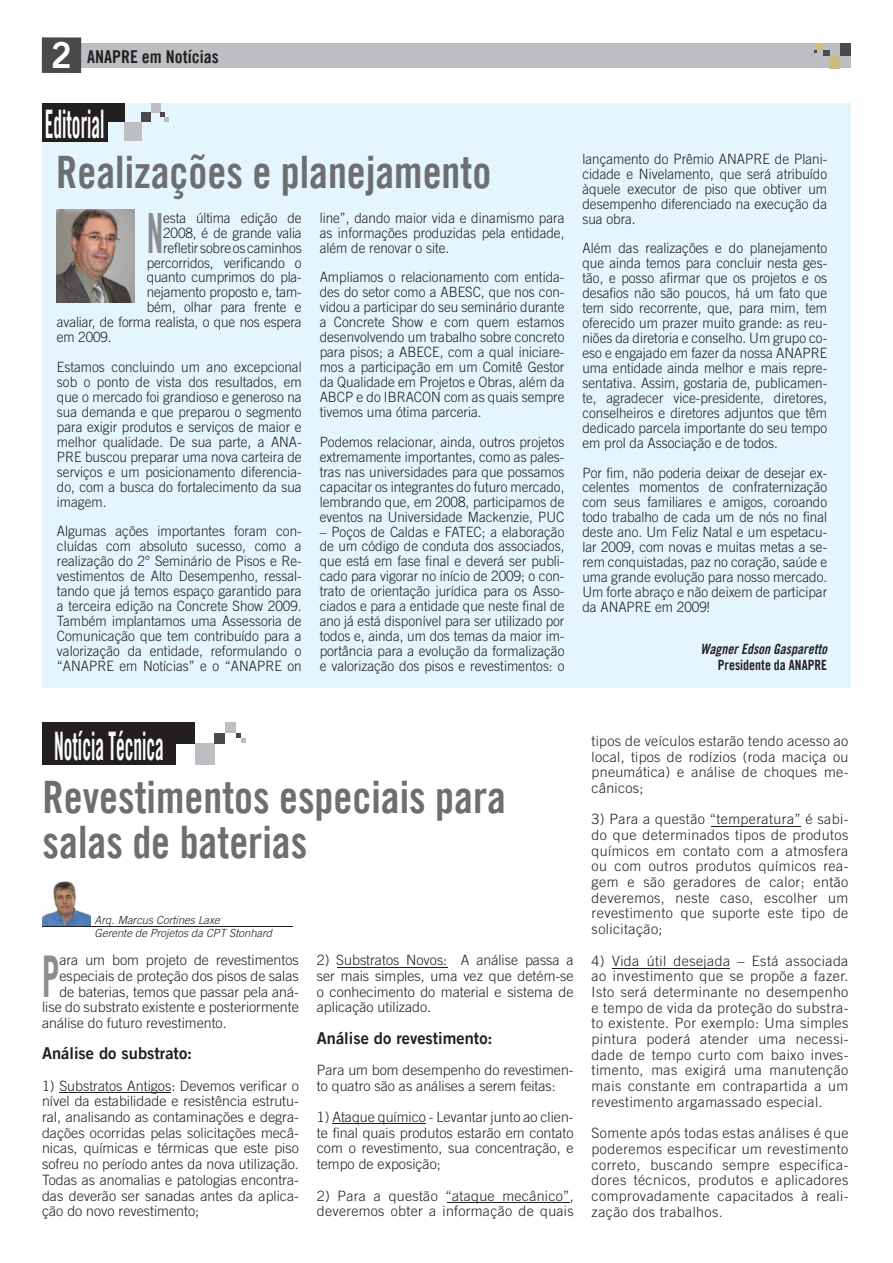
<style>
.page{position:relative;width:893px;height:1263px;background:#fff}
.page>*{position:absolute;margin:0;border:0;box-sizing:border-box;transform-origin:0 0}
.t1{font:57.75px "Trade Gothic LT Com Bd Cn 20";color:#8a8c8e;scale:.6 1}
.t2{font:55.65px "Trade Gothic LT Com Bd Cn 20";color:#8a8c8e;scale:.6 1}
.t3{font:44.85px/44.8px "Trade Gothic LT Com Bd Cn 20";color:#6c6e70;scale:.95 1}
.t4{font:39.3px "Trade Gothic Bold Cond Twenty";color:#fff;scale:.5 1}
.t5{font:17.7px "Trade Gothic LT Com Bd Cn 20";color:#231f20}
.t6{font:16.5px "Trade Gothic LT Com Bd 2";color:#231f20}
.t7{font:300 14.25px/15px "Trade Gothic LT Com";color:#231f20;text-align:justify;scale:.95 1}
.t8{font:300 14.25px/15.8px "Trade Gothic LT Com";color:#231f20;text-align:justify}
.t9{font:300 14.25px/15.8px "Trade Gothic LT Com";letter-spacing:.02em;color:#231f20}
.t10{font:14.25px "Trade Gothic Bold Cond Twenty Obl";color:#231f20;scale:.95 1}
.t11{font:14.25px "Trade Gothic LT Com Bd Cn 20";color:#231f20;scale:.95 1}
.t12{font:italic 300 11.25px/13.5px "Trade Gothic LT Com";color:#231f20}
.s1{font-family:"Trade Gothic LT Com Bd 2";font-size:35.85px;color:#fff}
</style>
<div class="page">
<div style="left:42px;top:103px;width:808px;height:584px;background:#e4f5fd"></div>
<div style="left:42px;top:103px;width:65px;height:38px;background:#231f20"></div>
<img style="left:57px;top:209px;width:77px;height:93px">
<div style="left:42px;top:722px;width:134px;height:43px;background:#231f20"></div>
<hr style="left:59px;top:1092px;width:112px;height:1px;background:#231f20">
<div style="left:43px;top:44px;width:808px;height:24px;background:#bdbec1"></div>
<div style="left:42px;top:37px;width:39px;height:36px;background:#4a4a4c"></div>
<div style="left:840px;top:44px;width:11px;height:12px;background:#4a4a4c"></div>
<div style="left:829px;top:56px;width:11px;height:12px;background:#cdbc7d"></div>
<svg style="left:823px;top:50px;width:6px;height:6px"></svg>
<div style="left:816px;top:44px;width:7px;height:6px;background:#cdbc7d"></div>
<svg style="left:811px;top:50px;width:6px;height:6px"></svg>
<img style="left:43px;top:879px;width:48px;height:47px">
<hr style="left:43px;top:926px;width:250px;height:1px;background:#231f20">
<div style="left:107px;top:103px;width:17px;height:19px;background:#231f20"></div>
<div style="left:124px;top:122px;width:17px;height:19px;background:#bdbec1"></div>
<div style="left:141px;top:113px;width:10px;height:9px;background:#4a4a4c"></div>
<div style="left:151px;top:103px;width:9px;height:10px;background:#bdbec1"></div>
<svg style="left:160px;top:113px;width:9px;height:8px"></svg>
<div style="left:176px;top:722px;width:19px;height:21px;background:#231f20"></div>
<div style="left:195px;top:743px;width:19px;height:22px;background:#bdbec1"></div>
<div style="left:214px;top:733px;width:11px;height:10px;background:#4a4a4c"></div>
<div style="left:225px;top:722px;width:10px;height:11px;background:#bdbec1"></div>
<svg style="left:236px;top:733px;width:10px;height:10px"></svg>
<hr style="left:337px;top:967px;width:111px;height:1px;background:#231f20">
<hr style="left:332px;top:1124px;width:93px;height:1px;background:#231f20">
<hr style="left:447px;top:1202px;width:122px;height:1px;background:#231f20">
<hr style="left:612px;top:968px;width:118px;height:1px;background:#231f20">
<hr style="left:711px;top:826px;width:90px;height:1px;background:#231f20">
<p class="t5" style="left:51px;top:46px;width:169px"><span class="s1">2</span> ANAPRE em Notícias</p>
<h3 class="t4" style="left:45px;top:110px;width:121px">Editorial</h3>
<h3 class="t3" style="left:56px;top:150px;width:459px">Realizações e planejamento</h3>
<h2 class="t2" style="left:147px;top:199px;width:29px">N</h2>
<p class="t7" style="left:163px;top:210px;width:147px">esta última edição de</p>
<p class="t7" style="left:163px;top:225px;width:147px">2008, é de grande valia</p>
<p class="t7" style="left:163px;top:240px;width:147px">refletir sobre os caminhos</p>
<p class="t7" style="left:147px;top:255px;width:164px">percorridos, verificando o</p>
<p class="t7" style="left:147px;top:270px;width:164px">quanto cumprimos do pla-</p>
<p class="t7" style="left:147px;top:285px;width:164px">nejamento proposto e, tam-</p>
<p class="t7" style="left:147px;top:300px;width:164px">bém, olhar para frente e</p>
<p class="t7" style="left:57px;top:315px;width:259px">avaliar, de forma realista, o que nos espera</p>
<p class="t7" style="left:57px;top:329px;width:59px">em 2009.</p>
<p class="t7" style="left:57px;top:359px;width:259px">Estamos concluindo um ano excepcional sob o ponto de vista dos resultados, em que o mercado foi grandioso e generoso na sua demanda e que preparou o segmento para exigir produtos e serviços de maior e melhor qualidade. De sua parte, a ANA-PRE buscou preparar uma nova carteira de serviços e um posicionamento diferencia&shy;do, com a busca do fortalecimento da sua imagem.</p>
<p class="t7" style="left:57px;top:524px;width:259px">Algumas ações importantes foram con&shy;cluídas com absoluto sucesso, como a realização do 2° Seminário de Pisos e Re&shy;vestimentos de Alto Desempenho, ressal&shy;tando que já temos espaço garantido para a terceira edição na Concrete Show 2009.<br>Também implantamos uma Assessoria de Comunicação que tem contribuído para a valorização da entidade, reformulando o “ANAPRE em Notícias” e o “ANAPRE on</p>
<p class="t7" style="left:320px;top:210px;width:259px">line”, dando maior vida e dinamismo para as informações produzidas pela entidade, além de renovar o site.</p>
<p class="t7" style="left:320px;top:270px;width:259px">Ampliamos o relacionamento com entida&shy;des do setor como a ABESC, que nos con&shy;vidou a participar do seu seminário durante a Concrete Show e com quem estamos desenvolvendo um trabalho sobre concreto para pisos; a ABECE, com a qual iniciare&shy;mos a participação em um Comitê Gestor da Qualidade em Projetos e Obras, além da ABCP e do IBRACON com as quais sempre tivemos uma ótima parceria.</p>
<p class="t7" style="left:320px;top:434px;width:259px">Podemos relacionar, ainda, outros projetos extremamente importantes, como as pales&shy;tras nas universidades para que possamos capacitar os integrantes do futuro mercado, lembrando que, em 2008, participamos de eventos na Universidade Mackenzie, PUC</p>
<p class="t7" style="left:320px;top:524px;width:259px">– Poços de Caldas e FATEC; a elaboração de um código de conduta dos associados, que está em fase final e deverá ser publi&shy;cado para vigorar no início de 2009; o con&shy;trato de orientação jurídica para os Asso&shy;ciados e para a entidade que neste final de ano já está disponível para ser utilizado por todos e, ainda, um dos temas da maior im&shy;portância para a evolução da formalização e valorização dos pisos e revestimentos: o</p>
<p class="t7" style="left:582px;top:151px;width:259px">lançamento do Prêmio ANAPRE de Plani&shy;cidade e Nivelamento, que será atribuído àquele executor de piso que obtiver um desempenho diferenciado na execução da sua obra.</p>
<p class="t7" style="left:582px;top:241px;width:259px">Além das realizações e do planejamento que ainda temos para concluir nesta ges&shy;tão, e posso afirmar que os projetos e os desafios não são poucos, há um fato que tem sido recorrente, que, para mim, tem oferecido um prazer muito grande: as reu&shy;niões da diretoria e conselho. Um grupo co&shy;eso e engajado em fazer da nossa ANAPRE uma entidade ainda melhor e mais repre&shy;sentativa. Assim, gostaria de, publicamen&shy;te, agradecer vice-presidente, diretores, conselheiros e diretores adjuntos que têm dedicado parcela importante do seu tempo em prol da Associação e de todos.</p>
<p class="t7" style="left:582px;top:465px;width:259px">Por fim, não poderia deixar de desejar ex&shy;celentes momentos de confraternização com seus familiares e amigos, coroando todo trabalho de cada um de nós no final deste ano. Um Feliz Natal e um espetacu&shy;lar 2009, com novas e muitas metas a se&shy;rem conquistadas, paz no coração, saúde e uma grande evolução para nosso mercado.<br>Um forte abraço e não deixem de participar da ANAPRE em 2009!</p>
<p class="t10" style="left:700px;top:643px;width:135px">Wagner Edson Gasparetto</p>
<p class="t11" style="left:718px;top:656px;width:117px">Presidente da ANAPRE</p>
<h3 class="t4" style="left:54px;top:732px;width:221px">Notícia Técnica</h3>
<h3 class="t3" style="left:43px;top:774px;width:489px">Revestimentos especiais para salas de baterias</h3>
<p class="t12" style="left:95px;top:913px;width:179px">Arq. Marcus Cortines Laxe<br>Gerente de Projetos da CPT Stonhard</p>
<h1 class="t1" style="left:42px;top:941px;width:30px">P</h1>
<p class="t8" style="left:59px;top:952px;width:241px">ara um bom projeto de revestimentos</p>
<p class="t8" style="left:59px;top:968px;width:241px">especiais de proteção dos pisos de salas</p>
<p class="t8" style="left:59px;top:983px;width:241px">de baterias, temos que passar pela aná-</p>
<p class="t8" style="left:42px;top:999px;width:258px">lise do substrato existente e posteriormente</p>
<p class="t8" style="left:42px;top:1015px;width:186px">análise do futuro revestimento.</p>
<p class="t6" style="left:42px;top:1043px;width:152px">Análise do substrato:</p>
<p class="t8" style="left:42px;top:1078px;width:258px">1) Substratos Antigos: Devemos verificar o nível da estabilidade e resistência estrutu&shy;ral, analisando as contaminações e degra&shy;dações ocorridas pelas solicitações mecâ&shy;nicas, químicas e térmicas que este piso sofreu no período antes da nova utilização.<br>Todas as anomalias e patologias encontra&shy;das deverão ser sanadas antes da aplica&shy;ção do novo revestimento;</p>
<p class="t8" style="left:317px;top:952px;width:258px">2) Substratos Novos: A análise passa a ser mais simples, uma vez que detém-se o conhecimento do material e sistema de aplicação utilizado.</p>
<p class="t6" style="left:317px;top:1028px;width:177px">Análise do revestimento:</p>
<p class="t8" style="left:317px;top:1062px;width:258px">Para um bom desempenho do revestimen&shy;to quatro são as análises a serem feitas:</p>
<p class="t8" style="left:317px;top:1109px;width:258px">1) Ataque químico - Levantar junto ao clien&shy;te final quais produtos estarão em contato com o revestimento, sua concentração, e tempo de exposição;</p>
<p class="t9" style="left:317px;top:1187px;width:258px">2) Para a questão “ataque mecânico”, deveremos obter a informação de quais</p>
<p class="t8" style="left:592px;top:733px;width:258px">tipos de veículos estarão tendo acesso ao local, tipos de rodízios (roda maciça ou pneumática) e análise de choques me&shy;cânicos;</p>
<p class="t8" style="left:592px;top:811px;width:258px">3) Para a questão “temperatura” é sabi&shy;do que determinados tipos de produtos químicos em contato com a atmosfera ou com outros produtos químicos rea&shy;gem e são geradores de calor; então deveremos, neste caso, escolher um revestimento que suporte este tipo de solicitação;</p>
<p class="t8" style="left:592px;top:952px;width:258px">4) Vida útil desejada – Está associada ao investimento que se propõe a fazer.<br>Isto será determinante no desempenho e tempo de vida da proteção do substra&shy;to existente. Por exemplo: Uma simples pintura poderá atender uma necessi&shy;dade de tempo curto com baixo inves&shy;timento, mas exigirá uma manutenção mais constante em contrapartida a um revestimento argamassado especial.</p>
<p class="t8" style="left:592px;top:1125px;width:258px">Somente após todas estas análises é que poderemos especificar um revestimento correto, buscando sempre especifica&shy;dores técnicos, produtos e aplicadores comprovadamente capacitados à reali&shy;zação dos trabalhos.</p>
</div>
